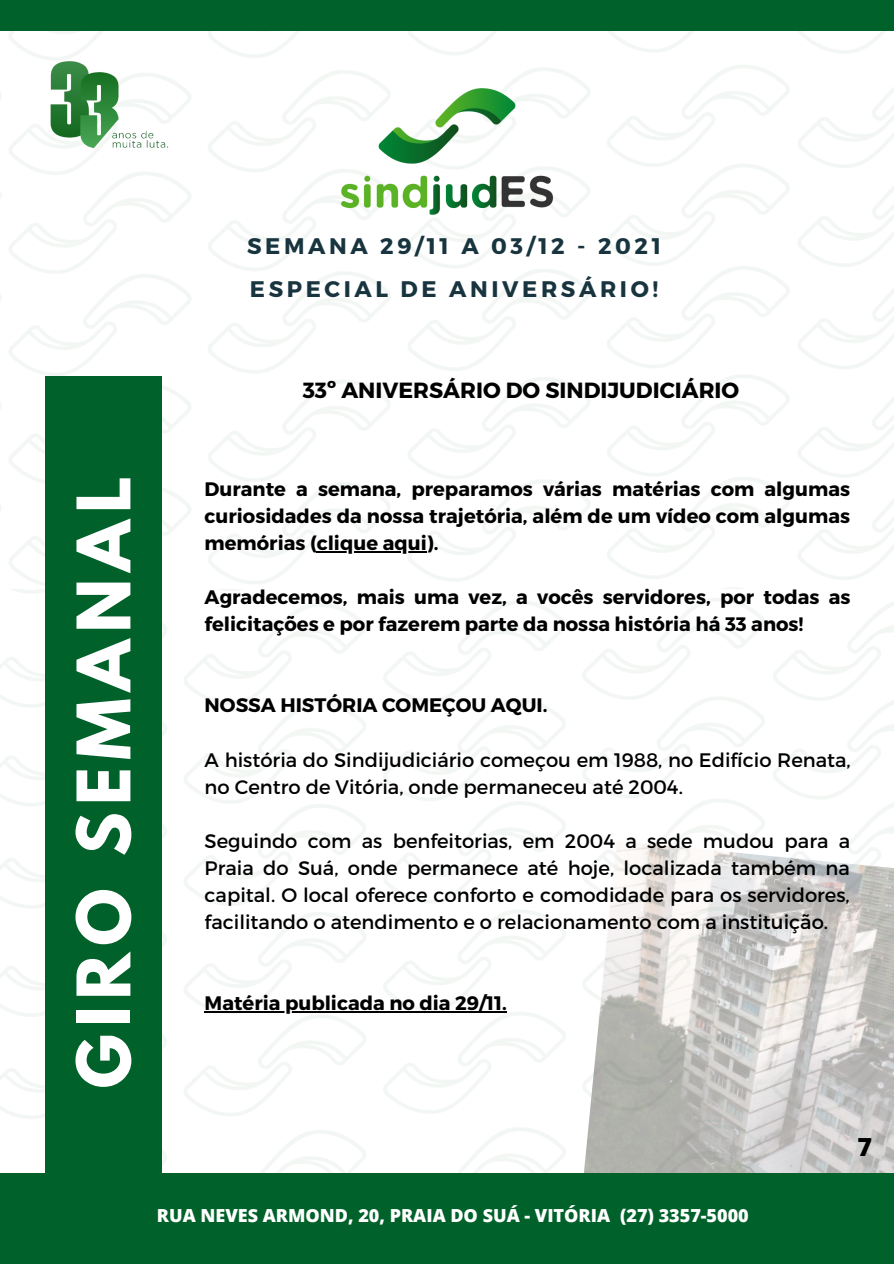
<style>
.page{position:relative;width:894px;height:1264px;background:#fff}
.page>*{position:absolute;margin:0;border:0;box-sizing:border-box;transform-origin:0 0}
.t1{font:700 65.25px "League Spartan";letter-spacing:.11em;color:#fff}
.t2{font:800 24.9px "Open Sans";color:#000}
.t3{font:700 22.5px "Montserrat";letter-spacing:.16em;color:#18343f}
.t4{font:700 21.9px "Montserrat";color:#000}
.t5{font:19.5px/27px "Montserrat";color:#000}
.t6{font:700 19.5px/27px "Montserrat";color:#000;text-align:justify}
.t7{font:800 18px "Open Sans";color:#fff}
</style>
<div class="page">
<img style="left:0;top:30px;width:893px;height:1142px">
<div style="left:46px;top:376px;width:116px;height:829px;background:#00622a"></div>
<img style="left:581px;top:840px;width:312px;height:332px">
<div style="left:0;top:1172px;width:893px;height:91px;background:#00622a"></div>
<div style="left:0;top:0;width:893px;height:30px;background:#00622a"></div>
<img style="left:302px;top:69px;width:289px;height:163px">
<hr style="left:316px;top:551px;width:110px;height:1px;background:#000">
<hr style="left:204px;top:1010px;width:303px;height:2px;background:#000">
<img style="left:0;top:30px;width:253px;height:158px">
<p class="t3" style="left:247px;top:231px;width:415px">SEMANA 29/11 A 03/12 - 2021</p>
<p class="t3" style="left:250px;top:274px;width:409px">ESPECIAL DE ANIVERSÁRIO!</p>
<p class="t4" style="left:302px;top:375px;width:438px">33º ANIVERSÁRIO DO SINDIJUDICIÁRIO</p>
<p class="t1" style="left:72px;top:1088px;width:613px;rotate:-90deg">GIRO SEMANAL</p>
<p class="t6" style="left:204px;top:475px;width:646px">Durante a semana, preparamos várias matérias com algumas curiosidades da nossa trajetória, além de um vídeo com algumas memórias (clique aqui).</p>
<p class="t6" style="left:204px;top:583px;width:647px">Agradecemos, mais uma vez, a vocês servidores, por todas as felicitações e por fazerem parte da nossa história há 33 anos!</p>
<p class="t6" style="left:204px;top:691px;width:344px">NOSSA HISTÓRIA COMEÇOU AQUI.</p>
<p class="t5" style="left:204px;top:745px;width:647px">A história do Sindijudiciário começou em 1988, no Edifício Renata, no Centro de Vitória, onde permaneceu até 2004.</p>
<p class="t5" style="left:204px;top:826px;width:647px;text-align:justify">Seguindo com as benfeitorias, em 2004 a sede mudou para a Praia do Suá, onde permanece até hoje, localizada também na capital. O local oferece conforto e comodidade para os servidores, facilitando o atendimento e o relacionamento com a instituição.</p>
<p class="t6" style="left:204px;top:988px;width:304px">Matéria publicada no dia 29/11.</p>
<p class="t7" style="left:157px;top:1203px;width:593px">RUA NEVES ARMOND, 20, PRAIA DO SUÁ - VITÓRIA (27) 3357-5000</p>
<p class="t2" style="left:857px;top:1129px;width:16px">7</p>
</div>
